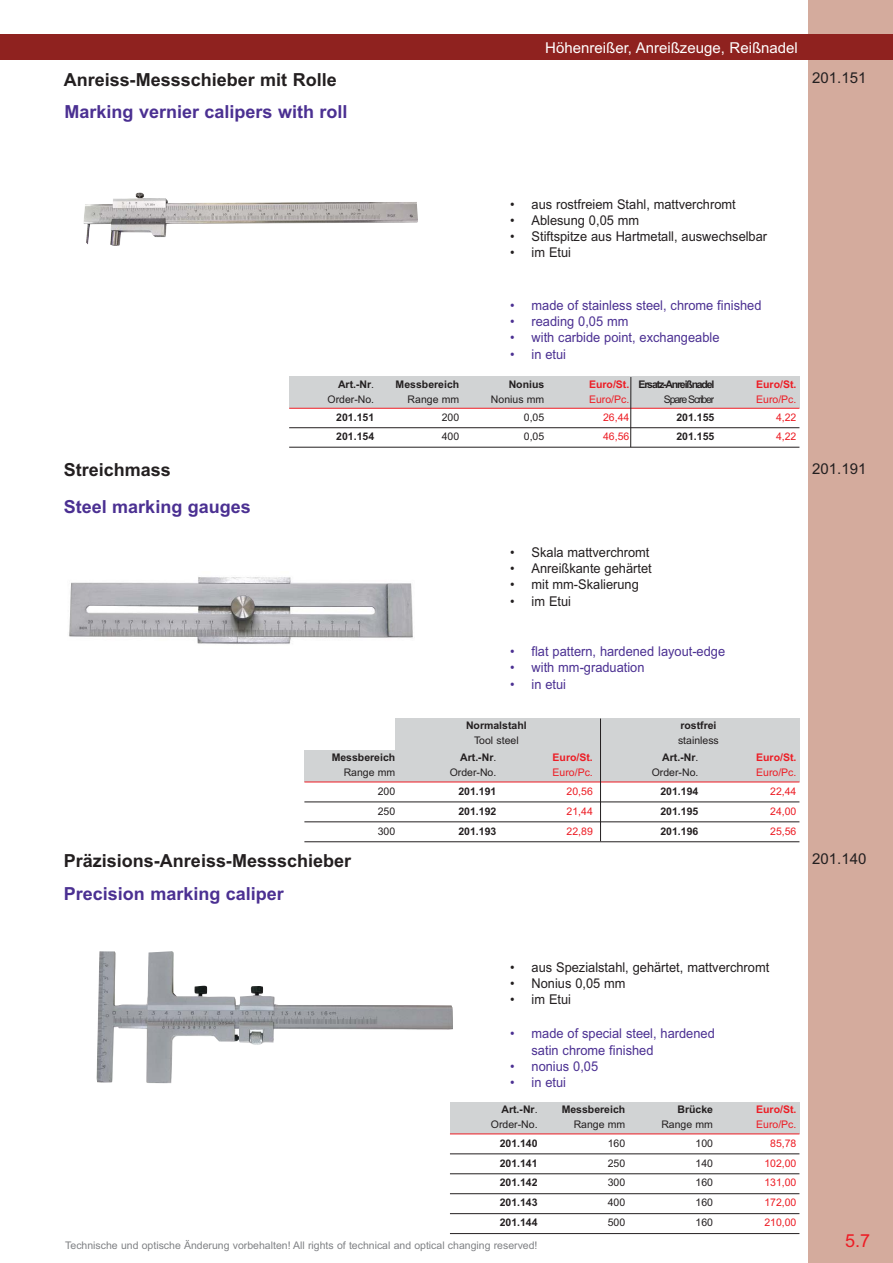
<style>
.page{position:relative;width:893px;height:1263px;background:#fff}
.page>*{position:absolute;margin:0;border:0;box-sizing:border-box;transform-origin:0 0}
.t1{font:700 18px "Arial";color:#4b3092}
.t2{font:700 18px "Arial";color:#231f20}
.t3{font:18px "Arial";color:#ed1c24}
.t4{font:15px "Arial";color:#fff}
.t5{font:15px "Arial";color:#231f20}
.t6{font:13.5px "Arial";color:#231f20;scale:.95 1}
.t7{font:13.5px/16.2px "Arial";color:#4b3092;scale:.95 1}
.t8{font:10.5px/15px "Arial";color:#231f20;text-align:right}
.t9{font:700 10.5px "Arial";color:#231f20}
.t10{font:10.5px "Arial";color:#ed1c24}
.t11{font:10.5px "Arial";color:#808285}
.t12{font:700 10.5px "Arial";color:#ed1c24}
.t13{font:700 10.5px "Arial";letter-spacing:-.11em;color:#231f20}
.t14{font:10.5px "Arial";letter-spacing:-.11em;color:#231f20}
.s1{font-weight:700}
</style>
<div class="page">
<div style="left:808px;top:0;width:84px;height:1263px;background:#d4ab9d"></div>
<div style="left:0;top:34px;width:892px;height:26px;background:#8f221f"></div>
<img style="left:83px;top:192px;width:335px;height:54px">
<div style="left:289px;top:376px;width:85px;height:32px;background:#d1d3d4"></div>
<div style="left:374px;top:376px;width:85px;height:32px;background:#d1d3d4"></div>
<div style="left:459px;top:376px;width:85px;height:32px;background:#d1d3d4"></div>
<div style="left:544px;top:376px;width:85px;height:32px;background:#d1d3d4"></div>
<div style="left:629px;top:376px;width:85px;height:32px;background:#d1d3d4"></div>
<div style="left:714px;top:376px;width:85px;height:32px;background:#d1d3d4"></div>
<hr style="left:289px;top:408px;width:510px;height:1px;background:#ed1c24">
<hr style="left:289px;top:427px;width:510px;height:1px;background:#231f20">
<hr style="left:289px;top:447px;width:510px;height:1px;background:#231f20">
<hr style="left:630px;top:377px;width:1px;height:70px;background:#231f20">
<div style="left:395px;top:718px;width:202px;height:32px;background:#d1d3d4"></div>
<div style="left:597px;top:718px;width:202px;height:32px;background:#d1d3d4"></div>
<div style="left:304px;top:750px;width:91px;height:32px;background:#d1d3d4"></div>
<div style="left:395px;top:750px;width:101px;height:32px;background:#d1d3d4"></div>
<div style="left:496px;top:750px;width:101px;height:32px;background:#d1d3d4"></div>
<div style="left:597px;top:750px;width:101px;height:32px;background:#d1d3d4"></div>
<div style="left:698px;top:750px;width:101px;height:32px;background:#d1d3d4"></div>
<hr style="left:304px;top:782px;width:495px;height:1px;background:#ed1c24">
<hr style="left:304px;top:802px;width:495px;height:1px;background:#231f20">
<hr style="left:304px;top:822px;width:495px;height:1px;background:#231f20">
<hr style="left:304px;top:842px;width:495px;height:1px;background:#231f20">
<img style="left:69px;top:577px;width:344px;height:67px">
<hr style="left:600px;top:719px;width:1px;height:122px;background:#231f20">
<img style="left:97px;top:951px;width:356px;height:132px">
<div style="left:450px;top:1102px;width:87px;height:32px;background:#d1d3d4"></div>
<div style="left:537px;top:1102px;width:88px;height:32px;background:#d1d3d4"></div>
<div style="left:625px;top:1102px;width:88px;height:32px;background:#d1d3d4"></div>
<div style="left:713px;top:1102px;width:86px;height:32px;background:#d1d3d4"></div>
<hr style="left:450px;top:1134px;width:349px;height:1px;background:#ed1c24">
<hr style="left:450px;top:1154px;width:349px;height:1px;background:#231f20">
<hr style="left:450px;top:1174px;width:349px;height:1px;background:#231f20">
<hr style="left:450px;top:1193px;width:349px;height:1px;background:#231f20">
<hr style="left:450px;top:1213px;width:349px;height:1px;background:#231f20">
<hr style="left:450px;top:1233px;width:349px;height:1px;background:#231f20">
<h1 class="t2" style="left:64px;top:73px;width:274px">Anreiss-Messschieber mit Rolle</h1>
<h1 class="t1" style="left:64px;top:105px;width:284px">Marking vernier calipers with roll</h1>
<p class="t4" style="left:545px;top:43px;width:254px">Höhenreißer, Anreißzeuge, Reißnadel</p>
<p class="t5" style="left:812px;top:72px;width:56px">201.151</p>
<p class="t6" style="left:510px;top:199px;width:239px">• aus rostfreiem Stahl, mattverchromt</p>
<p class="t6" style="left:510px;top:215px;width:137px">• Ablesung 0,05 mm</p>
<p class="t6" style="left:510px;top:231px;width:272px">• Stiftspitze aus Hartmetall, auswechselbar</p>
<p class="t6" style="left:510px;top:247px;width:65px">• im Etui</p>
<p class="t8" style="left:327px;top:377px;width:48px"><span class="s1">Art.-Nr</span>.<br>Order-No.</p>
<p class="t9" style="left:395px;top:380px;width:65px">Messbereich</p>
<p class="t8" style="left:407px;top:392px;width:53px">Range mm</p>
<p class="t7" style="left:510px;top:298px;width:266px">• made of stainless steel, chrome finished</p>
<p class="t7" style="left:510px;top:315px;width:126px">• reading 0,05 mm</p>
<p class="t7" style="left:510px;top:331px;width:222px">• with carbide point, exchangeable</p>
<p class="t7" style="left:510px;top:347px;width:60px">• in etui</p>
<p class="t9" style="left:508px;top:380px;width:37px">Nonius</p>
<p class="t8" style="left:491px;top:392px;width:55px">Nonius mm</p>
<p class="t12" style="left:589px;top:380px;width:42px">Euro/St.</p>
<p class="t10" style="left:589px;top:395px;width:42px">Euro/Pc.</p>
<p class="t13" style="left:638px;top:380px;width:77px">Ersatz-Anreißnadel</p>
<p class="t14" style="left:664px;top:395px;width:52px">Spare Scriber</p>
<p class="t12" style="left:756px;top:380px;width:42px">Euro/St.</p>
<p class="t10" style="left:756px;top:395px;width:42px">Euro/Pc.</p>
<h1 class="t2" style="left:64px;top:463px;width:109px">Streichmass</h1>
<h1 class="t1" style="left:64px;top:501px;width:188px">Steel marking gauges</h1>
<p class="t9" style="left:336px;top:413px;width:39px">201.151</p>
<p class="t8" style="left:442px;top:411px;width:19px">200</p>
<p class="t8" style="left:524px;top:411px;width:22px">0,05</p>
<p class="t10" style="left:603px;top:413px;width:28px">26,44</p>
<p class="t9" style="left:676px;top:413px;width:39px">201.155</p>
<p class="t10" style="left:776px;top:413px;width:22px">4,22</p>
<p class="t9" style="left:336px;top:433px;width:39px">201.154</p>
<p class="t8" style="left:442px;top:430px;width:19px">400</p>
<p class="t8" style="left:524px;top:430px;width:22px">0,05</p>
<p class="t10" style="left:603px;top:433px;width:28px">46,56</p>
<p class="t9" style="left:676px;top:433px;width:39px">201.155</p>
<p class="t10" style="left:776px;top:433px;width:22px">4,22</p>
<p class="t6" style="left:510px;top:547px;width:148px">• Skala mattverchromt</p>
<p class="t6" style="left:510px;top:564px;width:150px">• Anreißkante gehärtet</p>
<p class="t6" style="left:510px;top:580px;width:137px">• mit mm-Skalierung</p>
<p class="t6" style="left:510px;top:596px;width:65px">• im Etui</p>
<p class="t7" style="left:510px;top:645px;width:228px">• flat pattern, hardened layout-edge</p>
<p class="t7" style="left:510px;top:661px;width:143px">• with mm-graduation</p>
<p class="t7" style="left:510px;top:677px;width:60px">• in etui</p>
<p class="t9" style="left:332px;top:754px;width:65px">Messbereich</p>
<p class="t8" style="left:343px;top:766px;width:53px">Range mm</p>
<p class="t9" style="left:466px;top:722px;width:62px">Normalstahl</p>
<p class="t8" style="left:474px;top:734px;width:46px">Tool steel</p>
<p class="t8" style="left:449px;top:751px;width:48px"><span class="s1">Art.-Nr</span>.<br>Order-No.</p>
<p class="t12" style="left:552px;top:754px;width:42px">Euro/St.</p>
<p class="t10" style="left:552px;top:769px;width:42px">Euro/Pc.</p>
<p class="t9" style="left:680px;top:722px;width:38px">rostfrei</p>
<p class="t8" style="left:678px;top:734px;width:42px">stainless</p>
<p class="t8" style="left:651px;top:751px;width:48px"><span class="s1">Art.-Nr</span>.<br>Order-No.</p>
<p class="t12" style="left:756px;top:754px;width:42px">Euro/St.</p>
<p class="t10" style="left:756px;top:769px;width:42px">Euro/Pc.</p>
<p class="t8" style="left:378px;top:785px;width:19px">200</p>
<p class="t9" style="left:458px;top:787px;width:39px">201.191</p>
<p class="t10" style="left:566px;top:787px;width:28px">20,56</p>
<p class="t9" style="left:660px;top:787px;width:39px">201.194</p>
<p class="t10" style="left:770px;top:787px;width:28px">22,44</p>
<p class="t8" style="left:378px;top:804px;width:19px">250</p>
<p class="t9" style="left:458px;top:807px;width:39px">201.192</p>
<p class="t10" style="left:566px;top:807px;width:28px">21,44</p>
<p class="t9" style="left:660px;top:807px;width:39px">201.195</p>
<p class="t10" style="left:770px;top:807px;width:28px">24,00</p>
<p class="t8" style="left:378px;top:824px;width:19px">300</p>
<p class="t9" style="left:458px;top:827px;width:39px">201.193</p>
<p class="t10" style="left:566px;top:827px;width:28px">22,89</p>
<p class="t9" style="left:660px;top:827px;width:39px">201.196</p>
<p class="t10" style="left:770px;top:827px;width:28px">25,56</p>
<h1 class="t2" style="left:64px;top:854px;width:288px">Präzisions-Anreiss-Messschieber</h1>
<h1 class="t1" style="left:64px;top:888px;width:221px">Precision marking caliper</h1>
<p class="t5" style="left:812px;top:463px;width:56px">201.191</p>
<p class="t5" style="left:812px;top:854px;width:56px">201.140</p>
<p class="t6" style="left:510px;top:962px;width:274px">• aus Spezialstahl, gehärtet, mattverchromt</p>
<p class="t6" style="left:510px;top:978px;width:123px">• Nonius 0,05 mm</p>
<p class="t6" style="left:510px;top:994px;width:65px">• im Etui</p>
<p class="t7" style="left:531px;top:1027px;width:194px;text-indent:-21px">• made of special steel, hardened satin chrome finished</p>
<p class="t7" style="left:510px;top:1059px;width:94px">• nonius 0,05</p>
<p class="t7" style="left:510px;top:1076px;width:60px">• in etui</p>
<p class="t8" style="left:491px;top:1103px;width:48px"><span class="s1">Art.-Nr</span>.<br>Order-No.</p>
<p class="t9" style="left:561px;top:1106px;width:65px">Messbereich</p>
<p class="t9" style="left:677px;top:1106px;width:37px">Brücke</p>
<p class="t8" style="left:661px;top:1118px;width:53px">Range mm</p>
<p class="t12" style="left:756px;top:1106px;width:42px">Euro/St.</p>
<p class="t10" style="left:756px;top:1121px;width:42px">Euro/Pc.</p>
<p class="t8" style="left:573px;top:1118px;width:53px">Range mm</p>
<p class="t9" style="left:499px;top:1139px;width:39px">201.140</p>
<p class="t8" style="left:607px;top:1136px;width:19px">160</p>
<p class="t8" style="left:695px;top:1136px;width:19px">100</p>
<p class="t10" style="left:770px;top:1139px;width:28px">85,78</p>
<p class="t9" style="left:499px;top:1159px;width:39px">201.141</p>
<p class="t8" style="left:607px;top:1156px;width:19px">250</p>
<p class="t8" style="left:695px;top:1156px;width:19px">140</p>
<p class="t10" style="left:764px;top:1159px;width:34px">102,00</p>
<p class="t9" style="left:499px;top:1179px;width:39px">201.142</p>
<p class="t8" style="left:607px;top:1176px;width:19px">300</p>
<p class="t8" style="left:695px;top:1176px;width:19px">160</p>
<p class="t10" style="left:764px;top:1179px;width:34px">131,00</p>
<p class="t9" style="left:499px;top:1199px;width:39px">201.143</p>
<p class="t8" style="left:607px;top:1196px;width:19px">400</p>
<p class="t8" style="left:695px;top:1196px;width:19px">160</p>
<p class="t10" style="left:764px;top:1199px;width:34px">172,00</p>
<p class="t9" style="left:499px;top:1219px;width:39px">201.144</p>
<p class="t8" style="left:607px;top:1216px;width:19px">500</p>
<p class="t8" style="left:695px;top:1216px;width:19px">160</p>
<p class="t10" style="left:764px;top:1219px;width:34px">210,00</p>
<p class="t11" style="left:65px;top:1241px;width:474px">Technische und optische Änderung vorbehalten! All rights of technical and optical changing reserved!</p>
<h1 class="t3" style="left:845px;top:1234px;width:27px">5.7</h1>
</div>
